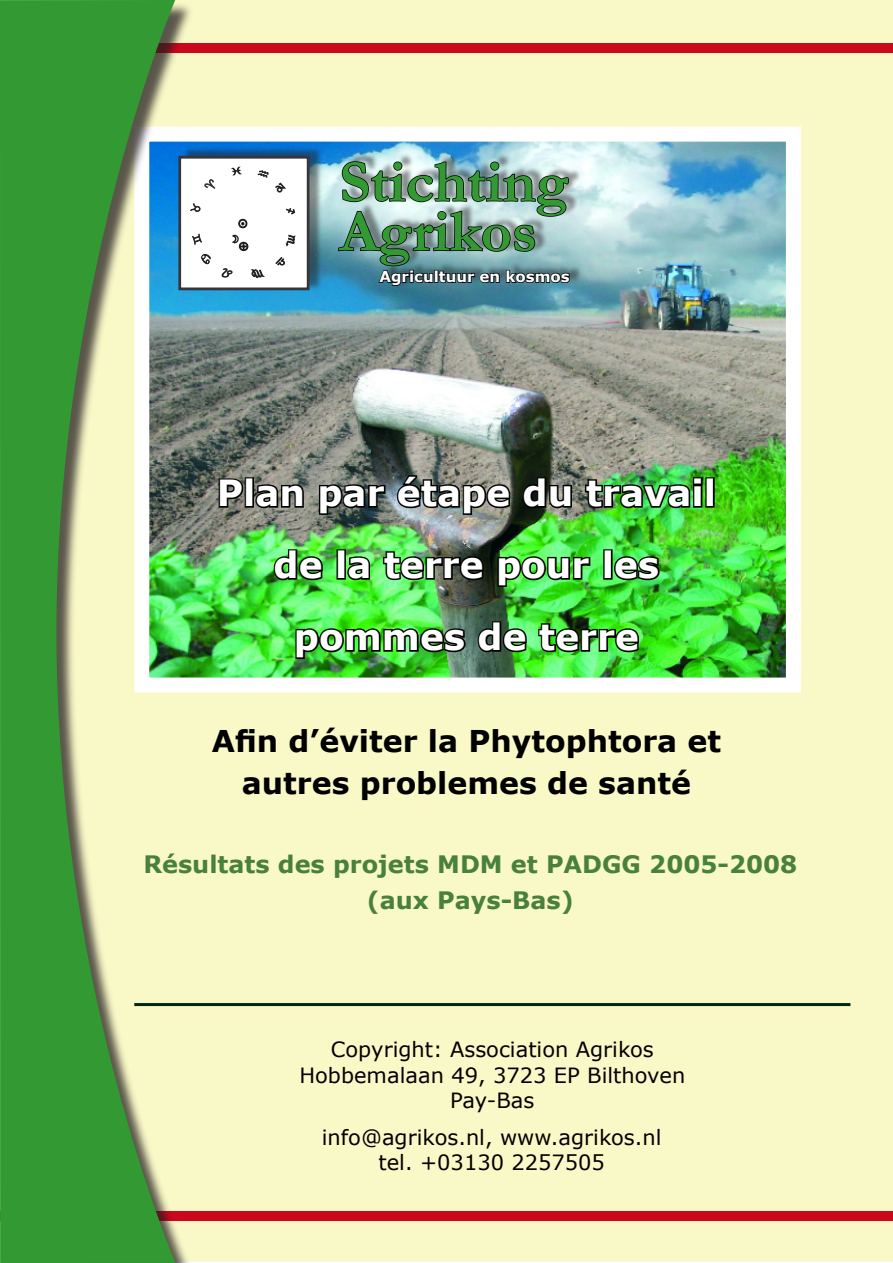
<style>
.page{position:relative;width:893px;height:1263px;background:#fff}
.page>*{position:absolute;margin:0;border:0;box-sizing:border-box;transform-origin:0 0}
.t1{font:700 60px/49.5px "Garamond";color:#339a33}
.t2{font:700 36px/72px "Verdana";color:#fff;text-align:center}
.t3{font:700 30px/42px "Verdana";color:#000;text-align:center}
.t4{font:700 24px/36px "Verdana";color:#48803c;text-align:center}
.t5{font:21px/25.2px "Verdana";color:#020000;text-align:center}
.t6{font:700 15px "Verdana";color:#fff}
</style>
<div class="page">
<div style="left:176px;top:0;width:717px;height:1261px;background:#f9f8c7"></div>
<div style="left:0;top:43px;width:893px;height:10px;background:#cc071e"></div>
<div style="left:0;top:1211px;width:893px;height:9px;background:#cc071e"></div>
<img style="left:194px;top:143px;width:591px;height:533px">
<div style="left:134px;top:127px;width:667px;height:565px;border:15px solid #fff"></div>
<div style="left:182px;top:146px;width:142px;height:146px;background:#231f20;opacity:.5"></div>
<div style="left:180px;top:157px;width:128px;height:132px;background:#fff"></div>
<div style="left:178px;top:156px;width:131px;height:134px;border:3px solid #363539"></div>
<svg style="left:250px;top:269px;width:15px;height:9px"></svg>
<svg style="left:275px;top:257px;width:10px;height:9px"></svg>
<svg style="left:286px;top:235px;width:9px;height:12px"></svg>
<svg style="left:286px;top:208px;width:9px;height:7px"></svg>
<svg style="left:204px;top:179px;width:11px;height:10px"></svg>
<svg style="left:194px;top:203px;width:7px;height:9px"></svg>
<svg style="left:221px;top:268px;width:12px;height:10px"></svg>
<svg style="left:194px;top:234px;width:8px;height:11px"></svg>
<svg style="left:231px;top:167px;width:11px;height:9px"></svg>
<svg style="left:201px;top:254px;width:10px;height:10px"></svg>
<svg style="left:258px;top:170px;width:28px;height:23px"></svg>
<svg style="left:232px;top:218px;width:16px;height:34px"></svg>
<div style="left:342px;top:151px;width:242px;height:136px;background:#231f20;opacity:.5"></div>
<svg style="left:217px;top:476px;width:28px;height:33px"></svg>
<div style="left:245px;top:477px;width:9px;height:31px;border:3px solid #000"></div>
<svg style="left:253px;top:482px;width:52px;height:28px"></svg>
<img style="left:317px;top:161px;width:256px;height:355px">
<img style="left:583px;top:476px;width:121px;height:34px">
<div style="left:705px;top:477px;width:10px;height:31px;border:3px solid #000"></div>
<img style="left:272px;top:548px;width:52px;height:34px">
<div style="left:336px;top:549px;width:10px;height:31px;border:3px solid #000"></div>
<svg style="left:345px;top:554px;width:27px;height:28px"></svg>
<img style="left:381px;top:550px;width:104px;height:32px">
<img style="left:496px;top:555px;width:96px;height:33px">
<div style="left:603px;top:549px;width:10px;height:31px;border:3px solid #000"></div>
<svg style="left:612px;top:554px;width:49px;height:28px"></svg>
<img style="left:294px;top:626px;width:173px;height:34px">
<svg style="left:476px;top:620px;width:52px;height:34px"></svg>
<img style="left:537px;top:622px;width:103px;height:32px">
<hr style="left:134px;top:1003px;width:716px;height:3px;background:#002611">
<div style="left:0;top:2px;width:194px;height:1261px;background:#231f20;opacity:.75"></div>
<svg style="left:0;top:0;width:176px;height:1263px;fill:#339a33"></svg>
<h1 class="t1" style="left:340px;top:158px;width:230px">Stichting<br>Agrikos</h1>
<p class="t6" style="left:379px;top:267px;width:192px">Agricultuur en kosmos</p>
<h2 class="t2" style="left:217px;top:456px;width:501px">Plan par étape du travail de la terre pour les pommes de terre</h2>
<h3 class="t3" style="left:212px;top:719px;width:511px">Afin d’éviter la Phytophtora et autres problemes de santé</h3>
<p class="t4" style="left:143px;top:846px;width:655px">Résultats des projets MDM et PADGG 2005-2008 (aux Pays-Bas)</p>
<p class="t5" style="left:299px;top:1036px;width:387px">Copyright: Association Agrikos<br>Hobbemalaan 49, 3723 EP Bilthoven<br>Pay-Bas</p>
<p class="t5" style="left:322px;top:1124px;width:341px">info@agrikos.nl, www.agrikos.nl tel. +03130 2257505</p>
</div>
